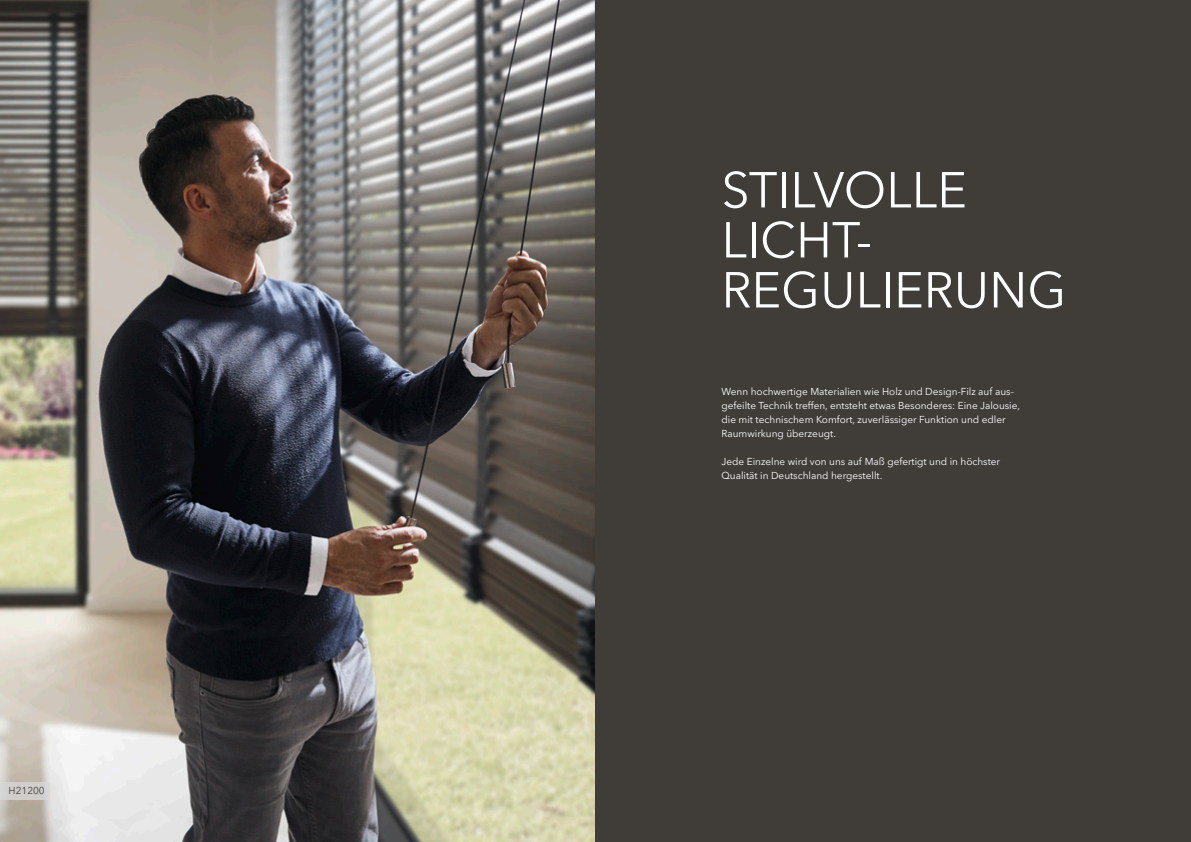
<style>
.page{position:relative;width:1191px;height:842px;background:#fff}
.page>*{position:absolute;margin:0;border:0;box-sizing:border-box;transform-origin:0 0}
.große_Headline_weiß{font:50px/50px "Avenir Next LT Pro";color:#fff}
.Fließtext_weiß{font:10px/14px "Avenir Next LT Pro";color:#fff}
.t1{font:10px "Avenir Next LT Pro";color:#414140}
.t2{font:8px "Avenir Next LT Pro";color:#686868}
</style>
<div class="page">
<img style="left:0;top:0;width:595px;height:842px">
<div style="left:0;top:782px;width:50px;height:17px;background:#d1cecc"></div>
<div style="left:595px;top:0;width:596px;height:842px;background:#403d39"></div>
<p class="t2" style="left:8px;top:781px;width:6px">2</p>
<p class="t1" style="left:9px;top:785px;width:38px">H21200</p>
<p class="große_Headline_weiß" style="left:721px;top:165px;width:346px">STILVOLLE<br>LICHT-<br>REGULIERUNG</p>
<p class="Fließtext_weiß" style="left:721px;top:384px;width:300px">Wenn hochwertige Materialien wie Holz und Design-Filz auf aus&shy;gefeilte Technik treffen, entsteht etwas Besonderes: Eine Jalousie, die mit technischem Komfort, zuverlässiger Funktion und edler Raumwirkung überzeugt.</p>
<p class="Fließtext_weiß" style="left:721px;top:454px;width:280px">Jede Einzelne wird von uns auf Maß gefertigt und in höchster<br>Qualität in Deutschland hergestellt.</p>
</div>
